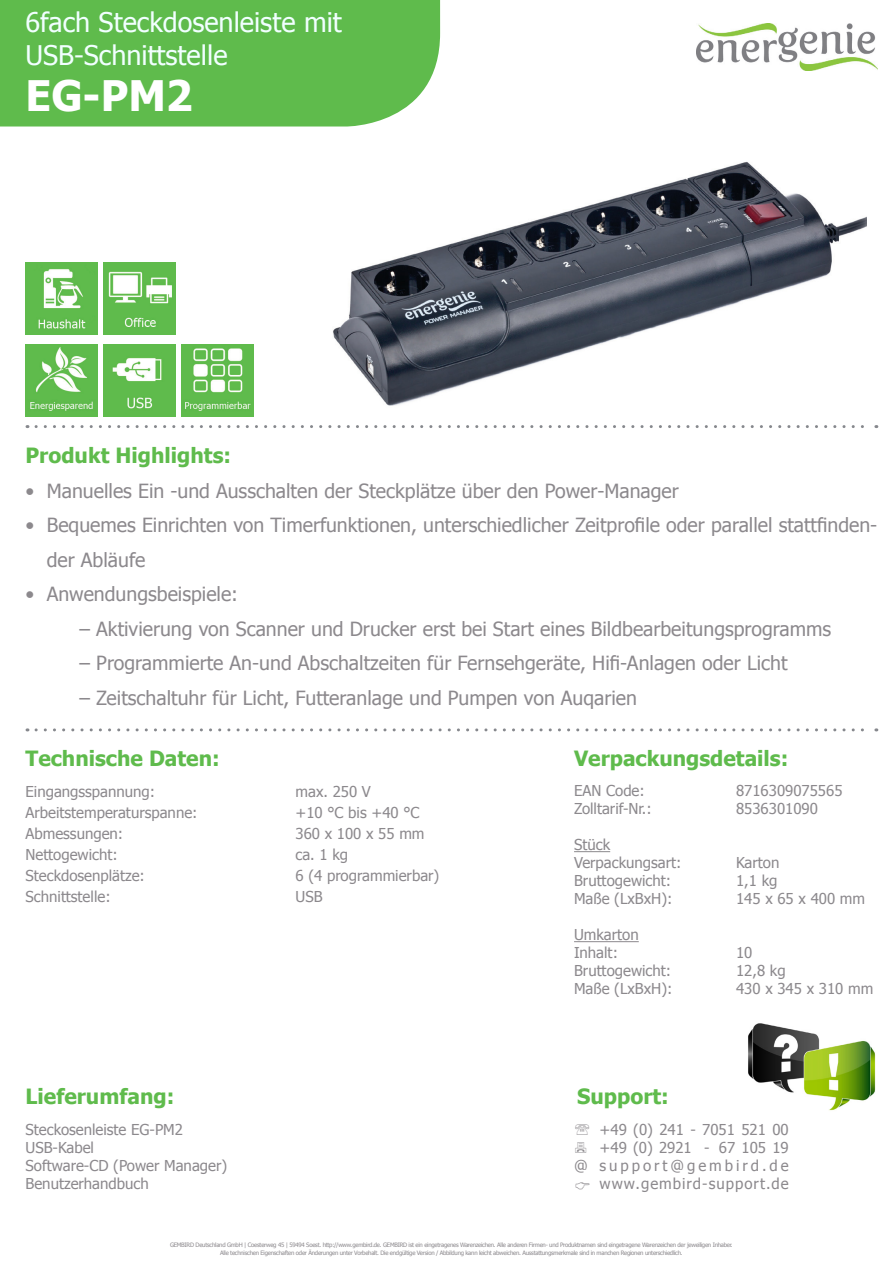
<style>
.page{position:relative;width:893px;height:1263px;background:#fff}
.page>*{position:absolute;margin:0;border:0;box-sizing:border-box;transform-origin:0 0}
.t1{font:700 42px "Tahoma";color:#fff}
.t2{font:27px/32.4px "Tahoma";color:#f1ffff}
.t3{font:700 21px "Tahoma";color:#5fbb4c}
.t4{font:19.5px/34.5px "Tahoma";color:#8c898d}
.t5{font:15px "Tahoma";color:#8c898d}
.t6{font:15px "Tahoma";letter-spacing:.065em;color:#8c898d}
.t7{font:15px "Tahoma";letter-spacing:.2em;color:#8c898d}
.t8{font:6px "Tahoma";letter-spacing:-.04em;color:#8c898d}
</style>
<div class="page">
<svg style="left:36px;top:425px;width:841px;height:3px"></svg>
<svg style="left:36px;top:728px;width:841px;height:3px"></svg>
<img style="left:748px;top:1023px;width:128px;height:88px">
<hr style="left:574px;top:851px;width:36px;height:1px;background:#8c898d">
<hr style="left:574px;top:941px;width:65px;height:1px;background:#8c898d">
<div style="left:0;top:0;width:440px;height:126px;background:#5fbb4c"></div>
<img style="left:696px;top:23px;width:181px;height:48px">
<img style="left:103px;top:344px;width:72px;height:73px">
<img style="left:26px;top:345px;width:72px;height:72px">
<img style="left:181px;top:345px;width:72px;height:72px">
<img style="left:26px;top:262px;width:72px;height:72px">
<img style="left:103px;top:262px;width:72px;height:72px">
<img style="left:333px;top:161px;width:534px;height:245px">
<p class="t2" style="left:26px;top:5px;width:318px">6fach Steckdosenleiste mit<br>USB-Schnittstelle</p>
<p class="t1" style="left:26px;top:66px;width:169px">EG-PM2</p>
<p class="t3" style="left:26px;top:440px;width:207px">Produkt Highlights:</p>
<p class="t4" style="left:26px;top:472px;width:655px">• Manuelles Ein -und Ausschalten der Steckplätze über den Power-Manager</p>
<p class="t4" style="left:47px;top:507px;width:832px;text-indent:-21px">• Bequemes Einrichten von Timerfunktionen, unterschiedlicher Zeitprofile oder parallel stattfinden&shy;der Abläufe</p>
<p class="t4" style="left:26px;top:576px;width:214px">• Anwendungsbeispiele:</p>
<p class="t4" style="left:80px;top:610px;width:753px">– Aktivierung von Scanner und Drucker erst bei Start eines Bildbearbeitungsprogramms</p>
<p class="t4" style="left:80px;top:645px;width:710px">– Programmierte An-und Abschaltzeiten für Fernsehgeräte, Hifi-Anlagen oder Licht</p>
<p class="t4" style="left:80px;top:679px;width:559px">– Zeitschaltuhr für Licht, Futteranlage und Pumpen von Auqarien</p>
<p class="t3" style="left:26px;top:743px;width:196px">Technische Daten:</p>
<p class="t3" style="left:574px;top:743px;width:216px">Verpackungsdetails:</p>
<p class="t5" style="left:26px;top:781px;width:131px">Eingangsspannung:</p>
<p class="t5" style="left:296px;top:781px;width:77px">max. 250 V</p>
<p class="t5" style="left:26px;top:802px;width:174px">Arbeitstemperaturspanne:</p>
<p class="t5" style="left:296px;top:802px;width:125px">+10 °C bis +40 °C</p>
<p class="t5" style="left:26px;top:823px;width:99px">Abmessungen:</p>
<p class="t5" style="left:296px;top:823px;width:131px">360 x 100 x 55 mm</p>
<p class="t5" style="left:26px;top:844px;width:94px">Nettogewicht:</p>
<p class="t5" style="left:296px;top:844px;width:54px">ca. 1 kg</p>
<p class="t5" style="left:26px;top:865px;width:121px">Steckdosenplätze:</p>
<p class="t5" style="left:296px;top:865px;width:145px">6 (4 programmierbar)</p>
<p class="t5" style="left:26px;top:886px;width:87px">Schnittstelle:</p>
<p class="t5" style="left:296px;top:886px;width:29px">USB</p>
<p class="t3" style="left:26px;top:1081px;width:150px">Lieferumfang:</p>
<p class="t5" style="left:26px;top:1119px;width:159px">Steckosenleiste EG-PM2</p>
<p class="t5" style="left:26px;top:1137px;width:70px">USB-Kabel</p>
<p class="t5" style="left:26px;top:1155px;width:203px">Software-CD (Power Manager)</p>
<p class="t5" style="left:26px;top:1173px;width:125px">Benutzerhandbuch</p>
<p class="t5" style="left:574px;top:781px;width:72px">EAN Code:</p>
<p class="t5" style="left:736px;top:781px;width:108px">8716309075565</p>
<p class="t5" style="left:574px;top:799px;width:79px">Zolltarif-Nr.:</p>
<p class="t5" style="left:736px;top:799px;width:83px">8536301090</p>
<p class="t5" style="left:574px;top:835px;width:38px">Stück</p>
<p class="t5" style="left:574px;top:853px;width:109px">Verpackungsart:</p>
<p class="t5" style="left:736px;top:853px;width:45px">Karton</p>
<p class="t5" style="left:574px;top:871px;width:99px">Bruttogewicht:</p>
<p class="t5" style="left:736px;top:871px;width:43px">1,1 kg</p>
<p class="t5" style="left:574px;top:889px;width:100px">Maße (LxBxH):</p>
<p class="t5" style="left:736px;top:889px;width:131px">145 x 65 x 400 mm</p>
<p class="t5" style="left:574px;top:925px;width:66px">Umkarton</p>
<p class="t5" style="left:574px;top:943px;width:45px">Inhalt:</p>
<p class="t5" style="left:736px;top:943px;width:18px">10</p>
<p class="t5" style="left:574px;top:961px;width:99px">Bruttogewicht:</p>
<p class="t5" style="left:736px;top:961px;width:51px">12,8 kg</p>
<p class="t5" style="left:574px;top:979px;width:100px">Maße (LxBxH):</p>
<p class="t5" style="left:736px;top:979px;width:139px">430 x 345 x 310 mm</p>
<p class="t3" style="left:577px;top:1081px;width:93px">Support:</p>
<p class="t5" style="left:574px;top:1156px;width:15px">@</p>
<p class="t5" style="left:600px;top:1120px;width:191px">+49 (0) 241 - 7051 521 00</p>
<p class="t5" style="left:600px;top:1138px;width:191px">+49 (0) 2921 - 67 105 19</p>
<p class="t7" style="left:600px;top:1156px;width:191px">support@gembird.de</p>
<p class="t6" style="left:600px;top:1174px;width:191px">www.gembird-support.de</p>
<p class="t8" style="left:170px;top:1241px;width:564px">GEMBIRD Deutschland GmbH | Coesterweg 45 | 59494 Soest. http://www.gembird.de. GEMBIRD ist ein eingetragenes Warenzeichen. Alle anderen Firmen- und Produktnamen sind eingetragene Warenzeichen der jeweiligen Inhaber.</p>
<p class="t8" style="left:220px;top:1248px;width:464px">Alle technischen Eigenschaften oder Änderungen unter Vorbehalt. Die endgültige Version / Abbildung kann leicht abweichen. Ausstattungsmerkmale sind in manchen Regionen unterschiedlich.</p>
</div>
